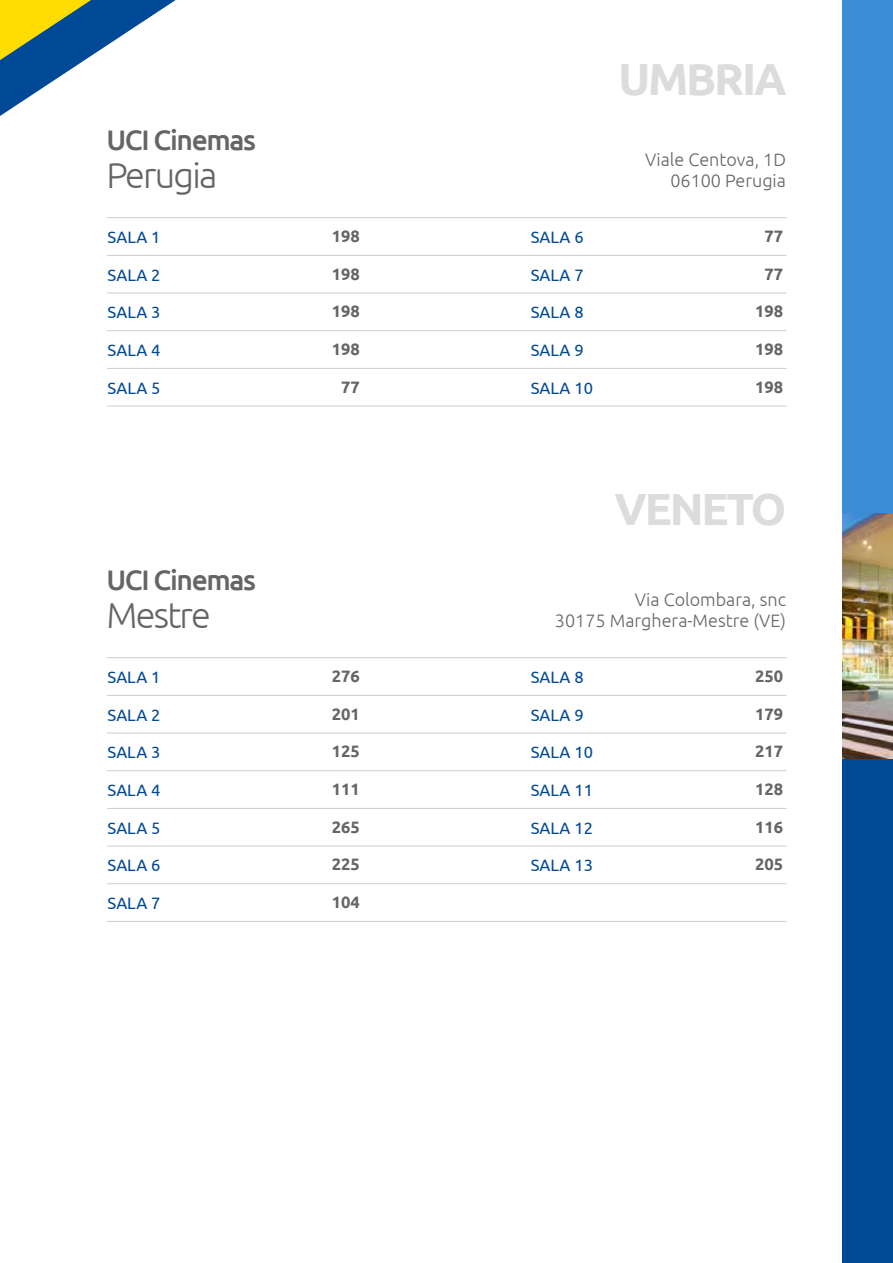
<style>
.page{position:relative;width:893px;height:1263px;background:#fff}
.page>*{position:absolute;margin:0;border:0;box-sizing:border-box;transform-origin:0 0}
.t1{font:700 45px "Ubuntu";letter-spacing:-.05em;color:#dcdcdc}
.t2{font:300 36px "Ubuntu";letter-spacing:-.05em;color:#656565}
.t3{font:500 28.2px "Ubuntu";letter-spacing:-.05em;color:#656565}
.t4{font:300 18px/21.6px "Ubuntu";color:#656565;text-align:right}
.t5{font:16.5px "Ubuntu";color:#004996}
.t6{font:700 16.5px "Ubuntu";color:#656565}
</style>
<div class="page">
<img style="left:843px;top:512px;width:50px;height:247px">
<svg style="left:0;top:0;width:176px;height:116px"></svg>
<div style="left:843px;top:0;width:50px;height:512px;background:#3a8dd4"></div>
<div style="left:843px;top:759px;width:50px;height:504px;background:#004996"></div>
<hr style="left:107px;top:217px;width:679px;height:1px;background:#ccc">
<hr style="left:107px;top:255px;width:679px;height:1px;background:#ccc">
<hr style="left:107px;top:293px;width:679px;height:1px;background:#ccc">
<hr style="left:107px;top:330px;width:679px;height:1px;background:#ccc">
<hr style="left:107px;top:368px;width:679px;height:1px;background:#ccc">
<hr style="left:107px;top:406px;width:679px;height:1px;background:#ccc">
<hr style="left:107px;top:657px;width:679px;height:1px;background:#ccc">
<hr style="left:107px;top:695px;width:679px;height:1px;background:#ccc">
<hr style="left:107px;top:733px;width:679px;height:1px;background:#ccc">
<hr style="left:107px;top:770px;width:679px;height:1px;background:#ccc">
<hr style="left:107px;top:808px;width:679px;height:1px;background:#ccc">
<hr style="left:107px;top:846px;width:679px;height:1px;background:#ccc">
<hr style="left:107px;top:883px;width:679px;height:1px;background:#ccc">
<hr style="left:107px;top:921px;width:679px;height:1px;background:#ccc">
<h3 class="t3" style="left:107px;top:122px;width:151px">UCI Cinemas</h3>
<h2 class="t2" style="left:107px;top:154px;width:112px">Perugia</h2>
<p class="t5" style="left:108px;top:227px;width:54px">SALA 1</p>
<p class="t5" style="left:108px;top:265px;width:54px">SALA 2</p>
<p class="t5" style="left:108px;top:302px;width:54px">SALA 3</p>
<p class="t5" style="left:108px;top:340px;width:54px">SALA 4</p>
<p class="t5" style="left:108px;top:378px;width:54px">SALA 5</p>
<p class="t6" style="left:332px;top:226px;width:30px">198</p>
<p class="t6" style="left:332px;top:264px;width:30px">198</p>
<p class="t6" style="left:332px;top:301px;width:30px">198</p>
<p class="t6" style="left:332px;top:339px;width:30px">198</p>
<p class="t6" style="left:341px;top:377px;width:20px">77</p>
<p class="t5" style="left:531px;top:227px;width:54px">SALA 6</p>
<p class="t5" style="left:531px;top:265px;width:54px">SALA 7</p>
<p class="t5" style="left:531px;top:302px;width:54px">SALA 8</p>
<p class="t5" style="left:531px;top:340px;width:54px">SALA 9</p>
<p class="t5" style="left:531px;top:378px;width:64px">SALA 10</p>
<h1 class="t1" style="left:619px;top:52px;width:169px">UMBRIA</h1>
<p class="t4" style="left:645px;top:148px;width:142px">Viale Centova, 1D<br>06100 Perugia</p>
<p class="t6" style="left:764px;top:226px;width:20px">77</p>
<p class="t6" style="left:764px;top:264px;width:20px">77</p>
<p class="t6" style="left:755px;top:301px;width:30px">198</p>
<p class="t6" style="left:755px;top:339px;width:30px">198</p>
<p class="t6" style="left:755px;top:377px;width:30px">198</p>
<h1 class="t1" style="left:614px;top:482px;width:173px">VENETO</h1>
<h3 class="t3" style="left:107px;top:562px;width:151px">UCI Cinemas</h3>
<h2 class="t2" style="left:107px;top:594px;width:106px">Mestre</h2>
<p class="t4" style="left:555px;top:588px;width:233px">Via Colombara, snc<br>30175 Marghera-Mestre (VE)</p>
<p class="t5" style="left:108px;top:667px;width:54px">SALA 1</p>
<p class="t5" style="left:108px;top:705px;width:54px">SALA 2</p>
<p class="t5" style="left:108px;top:742px;width:54px">SALA 3</p>
<p class="t5" style="left:108px;top:780px;width:54px">SALA 4</p>
<p class="t5" style="left:108px;top:818px;width:54px">SALA 5</p>
<p class="t5" style="left:108px;top:855px;width:54px">SALA 6</p>
<p class="t5" style="left:108px;top:893px;width:54px">SALA 7</p>
<p class="t6" style="left:332px;top:666px;width:30px">276</p>
<p class="t6" style="left:332px;top:704px;width:30px">201</p>
<p class="t6" style="left:332px;top:741px;width:30px">125</p>
<p class="t6" style="left:332px;top:779px;width:30px">111</p>
<p class="t6" style="left:332px;top:817px;width:30px">265</p>
<p class="t6" style="left:332px;top:854px;width:30px">225</p>
<p class="t6" style="left:332px;top:892px;width:30px">104</p>
<p class="t5" style="left:531px;top:667px;width:54px">SALA 8</p>
<p class="t5" style="left:531px;top:705px;width:54px">SALA 9</p>
<p class="t5" style="left:531px;top:742px;width:64px">SALA 10</p>
<p class="t5" style="left:531px;top:780px;width:64px">SALA 11</p>
<p class="t5" style="left:531px;top:818px;width:64px">SALA 12</p>
<p class="t5" style="left:531px;top:855px;width:64px">SALA 13</p>
<p class="t6" style="left:755px;top:666px;width:30px">250</p>
<p class="t6" style="left:755px;top:704px;width:30px">179</p>
<p class="t6" style="left:755px;top:741px;width:30px">217</p>
<p class="t6" style="left:755px;top:779px;width:30px">128</p>
<p class="t6" style="left:755px;top:817px;width:30px">116</p>
<p class="t6" style="left:755px;top:854px;width:30px">205</p>
</div>
